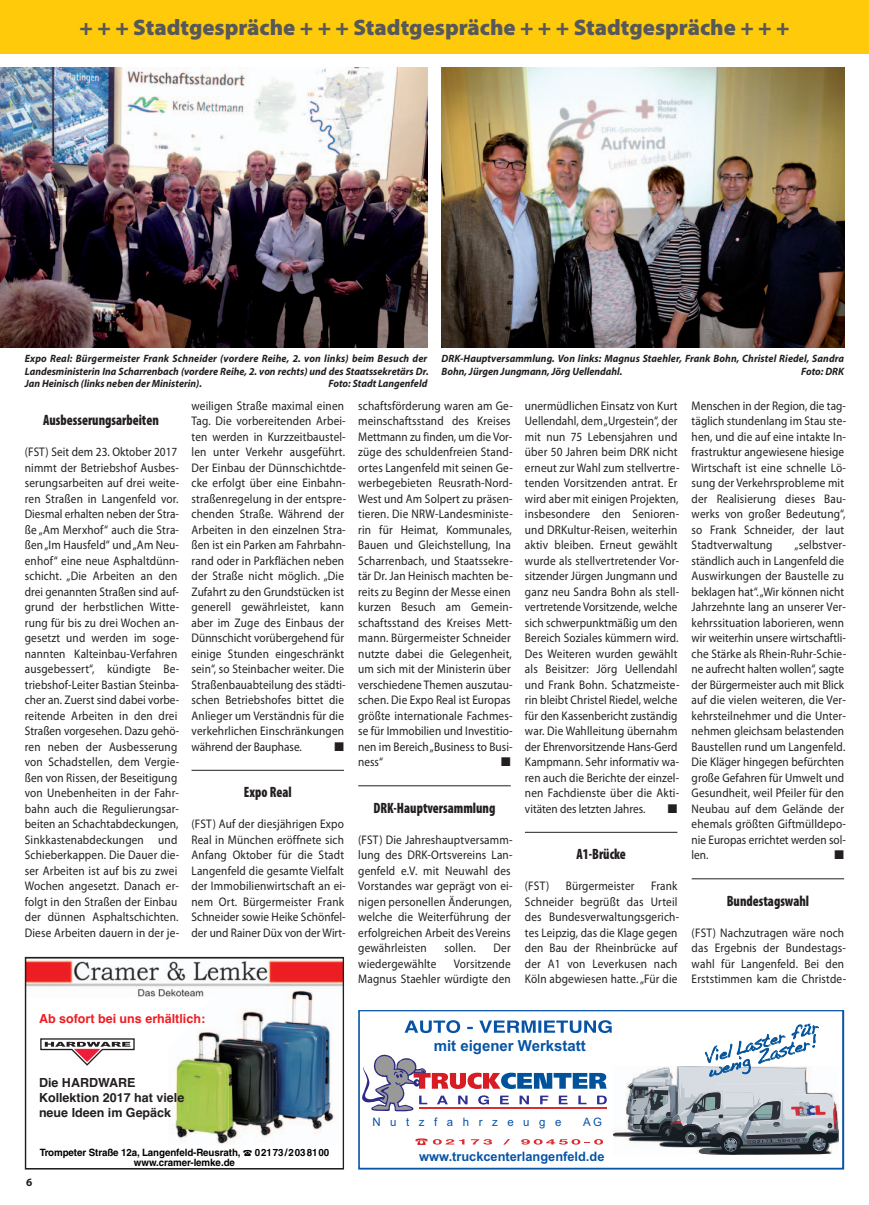
<style>
.page{position:relative;width:869px;height:1205px;background:#fff}
.page>*{position:absolute;margin:0;border:0;box-sizing:border-box;transform-origin:0 0}
.t1{font:900 22.5px "Myriad Pro";color:#57585a}
.t2{font:700 15.25px "Arial";color:#0754a6}
.t3{font:900 condensed 15px "Myriad Pro";color:#231f20;scale:.9 1}
.t4{font:700 13px "Arial";color:#0754a6}
.t5{font:12.5px/15.5px "Myriad Pro";letter-spacing:.015em;color:#231f20;scale:.9 1}
.t6{font:700 12.5px/15px "Helvetica";color:#231f20}
.t7{font:700 12.5px "Helvetica";color:#ee1d23}
.t8{font:12.5px "Zapf Dingbats ITC";color:#231f20}
.t9{font:11.62px "Arial";color:#0754a6}
.t10{font:italic 700 10.62px/12.5px "Myriad Pro";color:#231f20;scale:.95 1}
.t11{font:700 10.12px/10.1px "Helvetica LT";letter-spacing:-.01em;color:#000;text-align:center}
.s1{font-family:"Spe Din Fir";font-weight:400}
</style>
<div class="page">
<div style="left:0;top:0;width:868px;height:53px;background:#feca0a"></div>
<hr style="left:191px;top:770px;width:153px;height:1px;background:#231f20">
<hr style="left:358px;top:785px;width:152px;height:1px;background:#231f20">
<hr style="left:524px;top:832px;width:153px;height:1px;background:#231f20">
<hr style="left:691px;top:878px;width:152px;height:1px;background:#231f20">
<img style="left:0;top:67px;width:427px;height:280px">
<img style="left:441px;top:67px;width:402px;height:280px">
<svg style="left:362px;top:1020px;width:477px;height:135px"></svg>
<div style="left:358px;top:1010px;width:485px;height:159px;border:1px solid #0754a6"></div>
<svg style="left:27px;top:960px;width:315px;height:37px"></svg>
<div style="left:25px;top:957px;width:319px;height:212px;border:1px solid #231f20"></div>
<img style="left:168px;top:990px;width:170px;height:154px">
<svg style="left:40px;top:1038px;width:95px;height:28px"></svg>
<h1 class="t1" style="left:80px;top:19px;width:711px">+ + + Stadtgespräche + + + Stadtgespräche + + + Stadtgespräche + + +</h1>
<p class="t10" style="left:25px;top:353px;width:426px">Expo Real: Bürgermeister Frank Schneider (vordere Reihe, 2. von links) beim Besuch der<br>Landesministerin Ina Scharrenbach (vordere Reihe, 2. von rechts) und des Staatssekretärs Dr.<br>Jan Heinisch (links neben der Ministerin).</p>
<p class="t10" style="left:328px;top:378px;width:105px">Foto: Stadt Langenfeld</p>
<p class="t10" style="left:441px;top:353px;width:425px">DRK-Hauptversammlung. Von links: Magnus Staehler, Frank Bohn, Christel Riedel, Sandra<br>Bohn, Jürgen Jungmann, Jörg Uellendahl.</p>
<p class="t10" style="left:800px;top:366px;width:47px">Foto: DRK</p>
<p class="t3" style="left:43px;top:415px;width:130px">Ausbesserungsarbeiten</p>
<p class="t5" style="left:25px;top:445px;width:173px">(FST) Seit dem 23. Oktober 2017 nimmt der Betriebshof Ausbes&shy;serungsarbeiten auf drei weite&shy;ren Straßen in Langenfeld vor.<br>Diesmal erhalten neben der Stra&shy;ße „Am Merxhof“ auch die Stra&shy;ßen „Im Hausfeld“ und „Am Neu&shy;enhof“ eine neue Asphaltdünn&shy;schicht. „Die Arbeiten an den drei genannten Straßen sind auf&shy;grund der herbstlichen Witte&shy;rung für bis zu drei Wochen an&shy;gesetzt und werden im soge&shy;nannten Kalteinbau-Verfahren ausgebessert“, kündigte Be&shy;triebshof-Leiter Bastian Steinba&shy;cher an. Zuerst sind dabei vorbe&shy;reitende Arbeiten in den drei<br>Straßen vorgesehen. Dazu gehö&shy;ren neben der Ausbesserung von Schadstellen, dem Vergie&shy;ßen von Rissen, der Beseitigung von Unebenheiten in der Fahr&shy;bahn auch die Regulierungsar&shy;beiten an Schachtabdeckungen,<br>Sinkkastenabdeckungen und<br>Schieberkappen. Die Dauer die&shy;ser Arbeiten ist auf bis zu zwei<br>Wochen angesetzt. Danach er&shy;folgt in den Straßen der Einbau der dünnen Asphaltschichten.<br>Diese Arbeiten dauern in der je-</p>
<p class="t5" style="left:191px;top:399px;width:173px">weiligen Straße maximal einen<br>Tag. Die vorbereitenden Arbei&shy;ten werden in Kurzzeitbaustel&shy;len unter Verkehr ausgeführt.<br>Der Einbau der Dünnschichtde&shy;cke erfolgt über eine Einbahn&shy;straßenregelung in der entspre&shy;chenden Straße. Während der<br>Arbeiten in den einzelnen Stra&shy;ßen ist ein Parken am Fahrbahn&shy;rand oder in Parkflächen neben der Straße nicht möglich. „Die<br>Zufahrt zu den Grundstücken ist generell gewährleistet, kann aber im Zuge des Einbaus der<br>Dünnschicht vorübergehend für einige Stunden eingeschränkt sein“, so Steinbacher weiter. Die<br>Straßenbauabteilung des städti&shy;schen Betriebshofes bittet die<br>Anlieger um Verständnis für die verkehrlichen Einschränkungen während der Bauphase.</p>
<p class="t8" style="left:334px;top:742px;width:11px">■</p>
<p class="t3" style="left:244px;top:787px;width:55px">Expo Real</p>
<p class="t5" style="left:191px;top:817px;width:173px">(FST) Auf der diesjährigen Expo<br>Real in München eröffnete sich<br>Anfang Oktober für die Stadt<br>Langenfeld die gesamte Vielfalt der Immobilienwirtschaft an ei&shy;nem Ort. Bürgermeister Frank<br>Schneider sowie Heike Schönfel&shy;der und Rainer Düx von der Wirt-</p>
<p class="t7" style="left:39px;top:1013px;width:167px">Ab sofort bei uns erhältlich:</p>
<p class="t6" style="left:39px;top:1076px;width:147px">Die HARDWARE<br>Kollektion 2017 hat viele neue Ideen im Gepäck</p>
<p class="t11" style="left:40px;top:1148px;width:291px">Trompeter Straße 12a, Langenfeld-Reusrath, <span class="s1">“</span> 0 21 73 / 2 03 81 00 www.cramer-lemke.de</p>
<p class="t5" style="left:358px;top:399px;width:173px">schaftsförderung waren am Ge&shy;meinschaftsstand des Kreises<br>Mettmann zu finden, um die Vor&shy;züge des schuldenfreien Stand&shy;ortes Langenfeld mit seinen Ge&shy;werbegebieten Reusrath-Nord-<br>West und Am Solpert zu präsen&shy;tieren. Die NRW-Landesministe&shy;rin für Heimat, Kommunales,<br>Bauen und Gleichstellung, Ina<br>Scharrenbach, und Staatssekre&shy;tär Dr. Jan Heinisch machten be&shy;reits zu Beginn der Messe einen kurzen Besuch am Gemein&shy;schaftsstand des Kreises Mett&shy;mann. Bürgermeister Schneider nutzte dabei die Gelegenheit, um sich mit der Ministerin über verschiedene Themen auszutau&shy;schen. Die Expo Real ist Europas größte internationale Fachmes&shy;se für Immobilien und Investitio&shy;nen im Bereich „Business to Busi&shy;ness“</p>
<p class="t8" style="left:501px;top:757px;width:11px">■</p>
<p class="t3" style="left:373px;top:802px;width:137px">DRK-Hauptversammlung</p>
<p class="t5" style="left:358px;top:833px;width:173px">(FST) Die Jahreshauptversamm&shy;lung des DRK-Ortsvereins Lan&shy;genfeld e.V. mit Neuwahl des<br>Vorstandes war geprägt von ei&shy;nigen personellen Änderungen, welche die Weiterführung der erfolgreichen Arbeit des Vereins gewährleisten</p>
<p class="t5" style="left:444px;top:941px;width:36px">sollen.</p>
<p class="t5" style="left:493px;top:941px;width:21px">Der</p>
<p class="t5" style="left:358px;top:957px;width:88px">wiedergewählte</p>
<p class="t5" style="left:358px;top:957px;width:171px;text-align:right">Vorsitzende<br>Magnus Staehler würdigte den</p>
<p class="t5" style="left:524px;top:399px;width:173px">unermüdlichen Einsatz von Kurt<br>Uellendahl, dem „Urgestein“, der mit nun 75 Lebensjahren und über 50 Jahren beim DRK nicht erneut zur Wahl zum stellvertre&shy;tenden Vorsitzenden antrat. Er wird aber mit einigen Projekten, insbesondere den Senioren&shy;und DRKultur-Reisen, weiterhin aktiv bleiben. Erneut gewählt wurde als stellvertretender Vor&shy;sitzender Jürgen Jungmann und ganz neu Sandra Bohn als stell&shy;vertretende Vorsitzende, welche sich schwerpunktmäßig um den<br>Bereich Soziales kümmern wird.<br>Des Weiteren wurden gewählt als Beisitzer: Jörg Uellendahl und Frank Bohn. Schatzmeiste&shy;rin bleibt Christel Riedel, welche für den Kassenbericht zuständig war. Die Wahlleitung übernahm der Ehrenvorsitzende Hans-Gerd<br>Kampmann. Sehr informativ wa&shy;ren auch die Berichte der einzel&shy;nen Fachdienste über die Akti&shy;vitäten des letzten Jahres.</p>
<p class="t8" style="left:667px;top:804px;width:11px">■</p>
<p class="t3" style="left:576px;top:849px;width:57px">A1-Brücke</p>
<p class="t5" style="left:524px;top:879px;width:173px;text-indent:126px">Frank<br>Schneider begrüßt das Urteil des Bundesverwaltungsgerich&shy;tes Leipzig, das die Klage gegen den Bau der Rheinbrücke auf der A1 von Leverkusen nach<br>Köln abgewiesen hatte. „Für die</p>
<p class="t5" style="left:524px;top:879px;width:29px">(FST)</p>
<p class="t5" style="left:565px;top:879px;width:78px">Bürgermeister</p>
<p class="t2" style="left:433px;top:1040px;width:154px">mit eigener Werkstatt</p>
<p class="t9" style="left:372px;top:1115px;width:190px">N u t z f a h r z e u g e</p>
<p class="t9" style="left:582px;top:1115px;width:21px">A G</p>
<p class="t4" style="left:419px;top:1152px;width:187px">www.truckcenterlangenfeld.de</p>
<p class="t5" style="left:691px;top:399px;width:173px">Menschen in der Region, die tag&shy;täglich stundenlang im Stau ste&shy;hen, und die auf eine intakte In&shy;frastruktur angewiesene hiesige<br>Wirtschaft ist eine schnelle Lö&shy;sung der Verkehrsprobleme mit der Realisierung dieses Bau&shy;werks von großer Bedeutung“, so Frank Schneider, der laut<br>Stadtverwaltung</p>
<p class="t5" style="left:691px;top:538px;width:173px;text-indent:103px">„selbstver&shy;ständlich auch in Langenfeld die<br>Auswirkungen der Baustelle zu beklagen hat“. „Wir können nicht<br>Jahrzehnte lang an unserer Ver&shy;kehrssituation laborieren, wenn wir weiterhin unsere wirtschaftli&shy;che Stärke als Rhein-Ruhr-Schie&shy;ne aufrecht halten wollen“, sagte der Bürgermeister auch mit Blick auf die vielen weiteren, die Ver&shy;kehrsteilnehmer und die Unter&shy;nehmen gleichsam belastenden<br>Baustellen rund um Langenfeld.<br>Die Kläger hingegen befürchten große Gefahren für Umwelt und<br>Gesundheit, weil Pfeiler für den<br>Neubau auf dem Gelände der ehemals größten Giftmülldepo&shy;nie Europas errichtet werden sol&shy;len.</p>
<p class="t8" style="left:834px;top:850px;width:11px">■</p>
<p class="t3" style="left:726px;top:895px;width:93px">Bundestagswahl</p>
<p class="t5" style="left:691px;top:926px;width:173px">(FST) Nachzutragen wäre noch das Ergebnis der Bundestags&shy;wahl für Langenfeld. Bei den<br>Erststimmen kam die Christde-</p>
</div>
